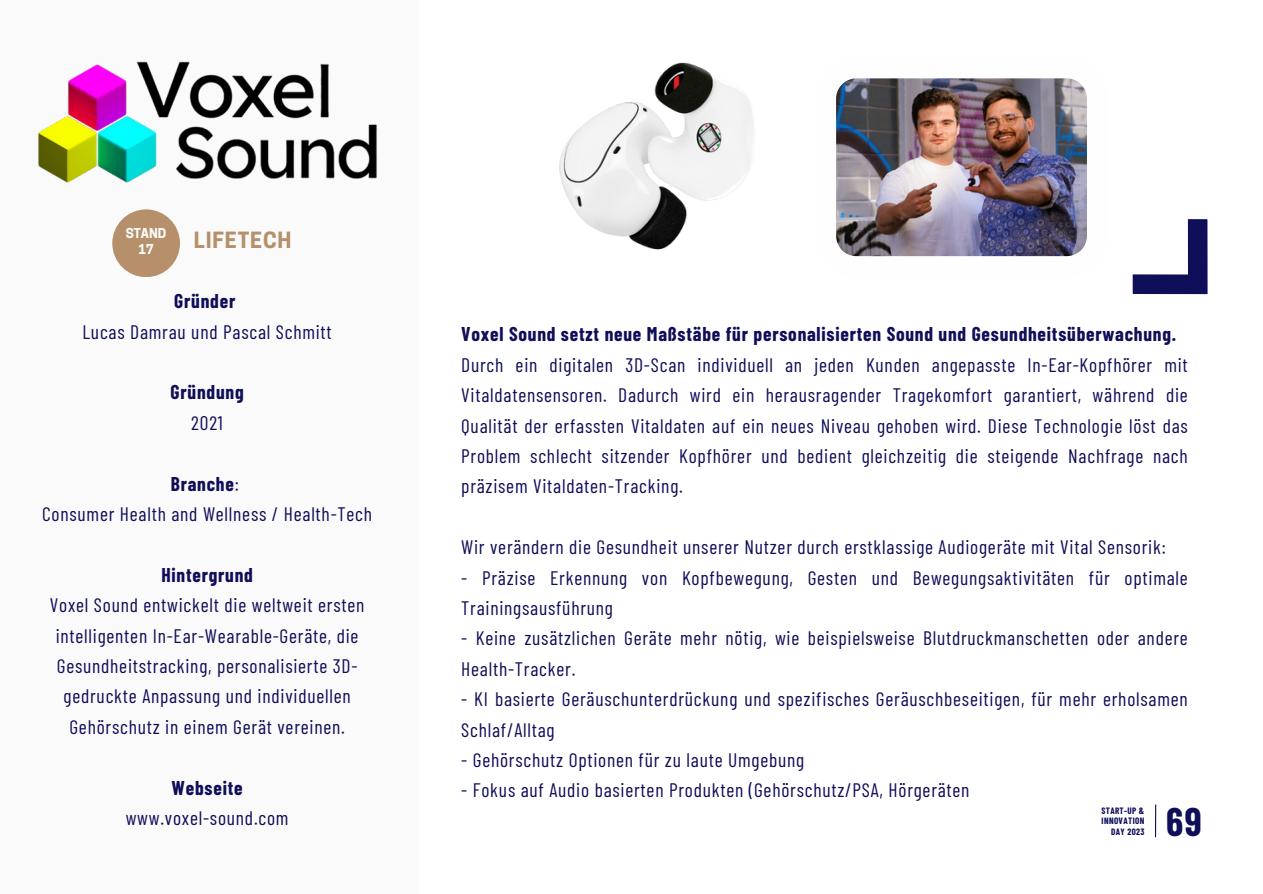
<style>
.page{position:relative;width:1263px;height:894px;background:#fff}
.page>*{position:absolute;margin:0;border:0;box-sizing:border-box;transform-origin:0 0}
.t1{font:700 39px "Barlow Condensed";color:#0e0e59}
.t2{font:700 21px "Cooper Hewitt";letter-spacing:.04em;color:#b5906b}
.t3{font:19.5px/30.3px "Barlow Condensed";letter-spacing:.04em;color:#0e0e59}
.t4{font:700 19.5px "Barlow Condensed";letter-spacing:.04em;color:#0e0e59}
.t5{font:700 12.9px/16.8px "Cooper Hewitt";color:#fafafa;text-align:center}
.t6{font:700 9px "Barlow Condensed";letter-spacing:.04em;color:#0e0e59}
.s1{font-weight:400}
</style>
<div class="page">
<div style="left:0;top:0;width:419px;height:893px;background:#fafafa"></div>
<img style="left:559px;top:62px;width:195px;height:188px">
<img style="left:38px;top:61px;width:339px;height:122px">
<svg style="left:1132px;top:219px;width:76px;height:76px"></svg>
<hr style="left:1155px;top:804px;width:1px;height:32px;background:#0e0e59">
<div style="left:112px;top:209px;width:68px;height:68px;background:#b5906b;border-radius:50%"></div>
<img style="left:836px;top:78px;width:251px;height:179px">
<p class="t5" style="left:126px;top:226px;width:42px">STAND<br>17</p>
<p class="t2" style="left:194px;top:232px;width:99px">LIFETECH</p>
<p class="t4" style="left:174px;top:289px;width:63px">Gründer</p>
<p class="t3" style="left:82px;top:315px;width:251px">Lucas Damrau und Pascal Schmitt</p>
<p class="t4" style="left:171px;top:380px;width:74px">Gründung</p>
<p class="t3" style="left:191px;top:407px;width:33px">2021</p>
<p class="t4" style="left:171px;top:471px;width:70px">Branche<span class="s1">:</span></p>
<p class="t3" style="left:42px;top:498px;width:331px">Consumer Health and Wellness / Health-Tech</p>
<p class="t4" style="left:461px;top:322px;width:716px">Voxel Sound setzt neue Maßstäbe für personalisierten Sound und Gesundheitsüberwachung.</p>
<p class="t3" style="left:461px;top:349px;width:728px;text-align:justify">Durch ein digitalen 3D-Scan individuell an jeden Kunden angepasste In-Ear-Kopfhörer mit Vitaldatensensoren. Dadurch wird ein herausragender Tragekomfort garantiert, während die Qualität der erfassten Vitaldaten auf ein neues Niveau gehoben wird. Diese Technologie löst das Problem schlecht sitzender Kopfhörer und bedient gleichzeitig die steigende Nachfrage nach präzisem Vitaldaten-Tracking.</p>
<p class="t3" style="left:461px;top:531px;width:706px">Wir verändern die Gesundheit unserer Nutzer durch erstklassige Audiogeräte mit Vital Sensorik:</p>
<p class="t3" style="left:461px;top:561px;width:728px">- Präzise Erkennung von Kopfbewegung, Gesten und Bewegungsaktivitäten für optimale<br>Trainingsausführung</p>
<p class="t3" style="left:461px;top:622px;width:728px">- Keine zusätzlichen Geräte mehr nötig, wie beispielsweise Blutdruckmanschetten oder andere<br>Health-Tracker.</p>
<p class="t3" style="left:461px;top:683px;width:728px">- KI basierte Geräuschunterdrückung und spezifisches Geräuschbeseitigen, für mehr erholsamen<br>Schlaf/Alltag</p>
<p class="t3" style="left:461px;top:743px;width:345px">- Gehörschutz Optionen für zu laute Umgebung</p>
<p class="t3" style="left:461px;top:774px;width:510px">- Fokus auf Audio basierten Produkten (Gehörschutz/PSA, Hörgeräten</p>
<p class="t4" style="left:161px;top:562px;width:93px">Hintergrund</p>
<p class="t3" style="left:50px;top:589px;width:316px;text-align:center">Voxel Sound entwickelt die weltweit ersten intelligenten In-Ear-Wearable-Geräte, die Gesundheitstracking, personalisierte 3D&shy;gedruckte Anpassung und individuellen Gehörschutz in einem Gerät vereinen.</p>
<p class="t4" style="left:172px;top:774px;width:73px">Webseite</p>
<p class="t3" style="left:126px;top:801px;width:164px">www.voxel-sound.com</p>
<p class="t1" style="left:1166px;top:796px;width:37px">69</p>
<p class="t6" style="left:1101px;top:804px;width:44px">START-UP &amp;</p>
<p class="t6" style="left:1102px;top:815px;width:44px">INNOVATION</p>
<p class="t6" style="left:1111px;top:825px;width:35px">DAY 2023</p>
</div>
